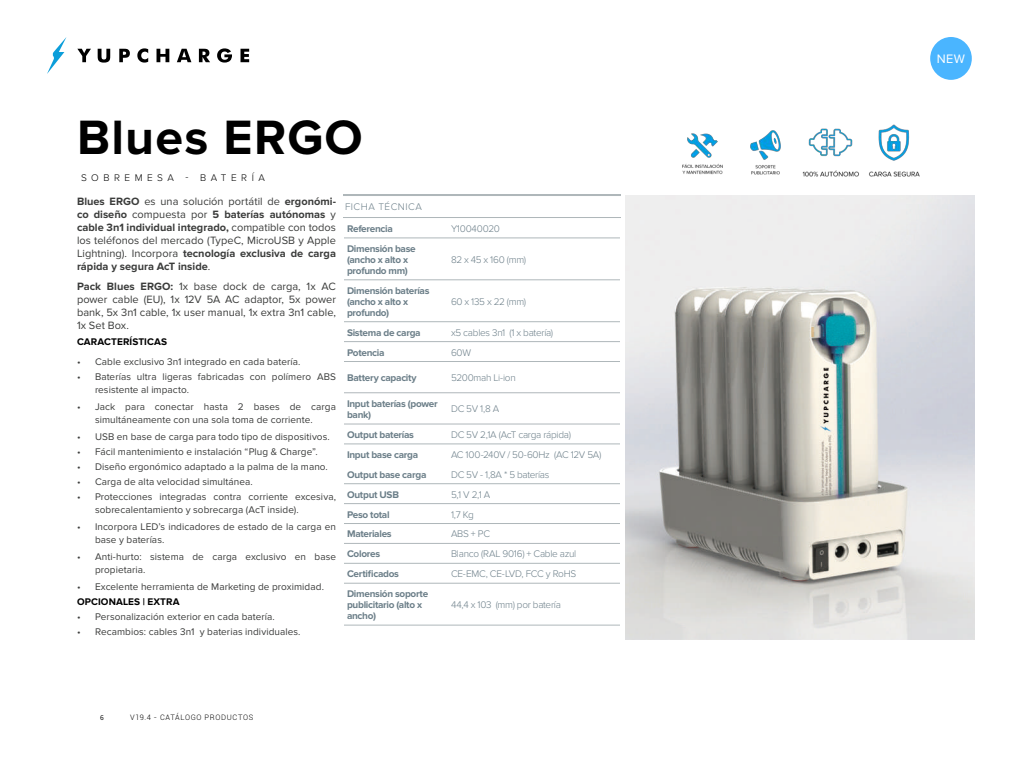
<style>
.page{position:relative;width:1024px;height:768px;background:#fff}
.page>*{position:absolute;margin:0;border:0;box-sizing:border-box;transform-origin:0 0}
.t1{font:700 50px "Proxima Nova";letter-spacing:.025em;color:#000}
.t2{font:12.7px "Proxima Nova";color:#fff}
.t3{font:700 11px/13px "Proxima Nova";color:#3b3c3b;text-align:justify}
.t4{font:11px/13px "Proxima Nova";letter-spacing:.005em;color:#3b3c3b;text-align:justify}
.t5{font:10px/13px "Proxima Nova";letter-spacing:.005em;color:#3b3c3b}
.t6{font:700 10px/11px "Proxima Nova";letter-spacing:-.03em;color:#6b7e88}
.t7{font:300 10px "Proxima Nova";letter-spacing:-.025em;color:#6b7e88}
.t8{font:700 10px "Proxima Nova";letter-spacing:.01em;color:#000}
.t9{font:300 10px "Proxima Nova";letter-spacing:.45em;color:#000}
.t10{font:300 10px "Proxima Nova";letter-spacing:.05em;color:#6b7e88}
.t11{font:300 7.5px "Roboto";letter-spacing:.09em;color:#000}
.t12{font:7.5px "Source Sans Pro";color:#000}
.s1{font-weight:400}
.s2{font-weight:700}
</style>
<div class="page">
<img style="left:625px;top:195px;width:349px;height:444px">
<svg style="left:77px;top:48px;width:172px;height:15px"></svg>
<svg style="left:47px;top:37px;width:19px;height:37px"></svg>
<hr style="left:448px;top:238px;width:172px;height:1px;background:#afb7ba">
<hr style="left:344px;top:280px;width:104px;height:1px;background:#afb7ba">
<hr style="left:344px;top:322px;width:104px;height:1px;background:#afb7ba">
<hr style="left:448px;top:280px;width:172px;height:1px;background:#afb7ba">
<hr style="left:448px;top:322px;width:172px;height:1px;background:#afb7ba">
<hr style="left:343px;top:194px;width:105px;height:2px;background:#afb7ba">
<hr style="left:448px;top:194px;width:173px;height:2px;background:#afb7ba">
<hr style="left:343px;top:217px;width:105px;height:1px;background:#afb7ba">
<hr style="left:448px;top:217px;width:173px;height:1px;background:#afb7ba">
<hr style="left:344px;top:583px;width:104px;height:1px;background:#afb7ba">
<hr style="left:448px;top:583px;width:172px;height:1px;background:#afb7ba">
<hr style="left:344px;top:625px;width:104px;height:1px;background:#afb7ba">
<hr style="left:448px;top:625px;width:172px;height:1px;background:#afb7ba">
<hr style="left:344px;top:341px;width:104px;height:1px;background:#afb7ba">
<hr style="left:344px;top:361px;width:104px;height:1px;background:#afb7ba">
<hr style="left:344px;top:393px;width:104px;height:1px;background:#afb7ba">
<hr style="left:344px;top:444px;width:104px;height:1px;background:#afb7ba">
<hr style="left:344px;top:238px;width:104px;height:1px;background:#afb7ba">
<hr style="left:448px;top:341px;width:172px;height:1px;background:#afb7ba">
<hr style="left:448px;top:361px;width:172px;height:1px;background:#afb7ba">
<hr style="left:448px;top:393px;width:172px;height:1px;background:#afb7ba">
<hr style="left:448px;top:444px;width:172px;height:1px;background:#afb7ba">
<hr style="left:344px;top:424px;width:104px;height:1px;background:#afb7ba">
<hr style="left:344px;top:484px;width:104px;height:1px;background:#afb7ba">
<hr style="left:344px;top:503px;width:104px;height:1px;background:#afb7ba">
<hr style="left:448px;top:424px;width:172px;height:1px;background:#afb7ba">
<hr style="left:448px;top:484px;width:172px;height:1px;background:#afb7ba">
<hr style="left:448px;top:503px;width:172px;height:1px;background:#afb7ba">
<hr style="left:344px;top:523px;width:104px;height:1px;background:#afb7ba">
<hr style="left:344px;top:543px;width:104px;height:1px;background:#afb7ba">
<hr style="left:448px;top:523px;width:172px;height:1px;background:#afb7ba">
<hr style="left:448px;top:543px;width:172px;height:1px;background:#afb7ba">
<hr style="left:344px;top:563px;width:104px;height:1px;background:#afb7ba">
<hr style="left:448px;top:563px;width:172px;height:1px;background:#afb7ba">
<img style="left:750px;top:130px;width:31px;height:45px">
<img style="left:682px;top:133px;width:41px;height:42px">
<img style="left:802px;top:128px;width:57px;height:49px">
<img style="left:869px;top:124px;width:51px;height:53px">
<div style="left:930px;top:37px;width:42px;height:43px;background:#4ab5ff;border-radius:50%"></div>
<h1 class="t1" style="left:77px;top:114px;width:287px">Blues ERGO</h1>
<p class="t9" style="left:81px;top:172px;width:185px">SOBREMESA - BATERÍA</p>
<p class="t3" style="left:77px;top:195px;width:261px">Blues ERGO <span class="s1">es una solución portátil de</span> ergonómi&shy;co diseño <span class="s1">compuesta por</span> 5 baterías autónomas <span class="s1">y </span>cable 3n1 individual integrado, <span class="s1">compatible con todos los teléfonos del mercado (TypeC, MicroUSB y Apple Lightning). Incorpora</span> tecnología exclusiva de carga rápida y segura AcT inside<span class="s1">.</span></p>
<p class="t4" style="left:77px;top:280px;width:261px"><span class="s2">Pack Blues ERGO:</span> 1x base dock de carga, 1x AC power cable (EU), 1x 12V 5A AC adaptor, 5x power bank, 5x 3n1 cable, 1x user manual, 1x extra 3n1 cable, 1x Set Box.</p>
<p class="t8" style="left:77px;top:337px;width:92px">CARACTERÍSTICAS</p>
<p class="t5" style="left:77px;top:355px;width:225px">• Cable exclusivo 3n1 integrado en cada batería.</p>
<p class="t5" style="left:95px;top:370px;width:243px;text-indent:-18px">• Baterías ultra ligeras fabricadas con polímero ABS resistente al impacto.</p>
<p class="t5" style="left:77px;top:400px;width:261px;text-align:center">• Jack para conectar hasta 2 bases de carga simultáneamente con una sola toma de corriente.</p>
<p class="t5" style="left:77px;top:430px;width:254px">• USB en base de carga para todo tipo de dispositivos.</p>
<p class="t5" style="left:77px;top:445px;width:242px">• Fácil mantenimiento e instalación “Plug &amp; Charge”.</p>
<p class="t5" style="left:77px;top:460px;width:252px">• Diseño ergonómico adaptado a la palma de la mano.</p>
<p class="t5" style="left:77px;top:475px;width:177px">• Carga de alta velocidad simultánea.</p>
<p class="t5" style="left:95px;top:490px;width:242px;text-indent:-18px">• Protecciones integradas contra corriente excesiva, sobrecalentamiento y sobrecarga (AcT inside).</p>
<p class="t5" style="left:95px;top:520px;width:242px;text-indent:-18px">• Incorpora LED’s indicadores de estado de la carga en base y baterías.</p>
<p class="t5" style="left:95px;top:550px;width:243px;text-indent:-18px">• Anti-hurto: sistema de carga exclusivo en base propietaria.</p>
<p class="t5" style="left:77px;top:580px;width:248px">• Excelente herramienta de Marketing de proximidad.</p>
<p class="t8" style="left:77px;top:597px;width:104px">OPCIONALES | EXTRA</p>
<p class="t5" style="left:77px;top:610px;width:199px">• Personalización exterior en cada batería.</p>
<p class="t5" style="left:77px;top:625px;width:225px">• Recambios: cables 3n1 y baterias individuales.</p>
<p class="t10" style="left:345px;top:201px;width:78px">FICHA TÉCNICA</p>
<p class="t6" style="left:347px;top:224px;width:47px">Referencia</p>
<p class="t7" style="left:451px;top:223px;width:50px">Y10040020</p>
<p class="t6" style="left:347px;top:243px;width:70px">Dimensión base (ancho x alto x profundo mm)</p>
<p class="t7" style="left:451px;top:254px;width:77px">82 x 45 x 160 (mm)</p>
<p class="t6" style="left:347px;top:285px;width:84px">Dimensión baterías (ancho x alto x profundo)</p>
<p class="t7" style="left:451px;top:296px;width:77px">60 x 135 x 22 (mm)</p>
<p class="t6" style="left:347px;top:327px;width:75px">Sistema de carga</p>
<p class="t7" style="left:451px;top:327px;width:104px">x5 cables 3n1 (1 x batería)</p>
<p class="t6" style="left:347px;top:347px;width:39px">Potencia</p>
<p class="t7" style="left:451px;top:346px;width:22px">60W</p>
<p class="t6" style="left:347px;top:373px;width:71px">Battery capacity</p>
<p class="t7" style="left:451px;top:372px;width:66px">5200mah Li-ion</p>
<p class="t6" style="left:347px;top:398px;width:92px">Input baterías (power bank)</p>
<p class="t7" style="left:451px;top:403px;width:50px">DC 5V 1,8 A</p>
<p class="t6" style="left:347px;top:430px;width:69px">Output baterías</p>
<p class="t7" style="left:451px;top:429px;width:121px">DC 5V 2,1A (AcT carga rápida)</p>
<p class="t6" style="left:347px;top:449px;width:73px">Input base carga</p>
<p class="t7" style="left:451px;top:449px;width:152px">AC 100-240V / 50-60Hz (AC 12V 5A)</p>
<p class="t6" style="left:347px;top:469px;width:81px">Output base carga</p>
<p class="t7" style="left:451px;top:469px;width:100px">DC 5V - 1,8A * 5 baterías</p>
<p class="t6" style="left:347px;top:489px;width:54px">Output USB</p>
<p class="t7" style="left:451px;top:489px;width:41px">5,1 V 2,1 A</p>
<p class="t6" style="left:347px;top:509px;width:44px">Peso total</p>
<p class="t7" style="left:451px;top:508px;width:24px">1,7 Kg</p>
<p class="t6" style="left:347px;top:529px;width:46px">Materiales</p>
<p class="t7" style="left:451px;top:528px;width:41px">ABS + PC</p>
<p class="t6" style="left:347px;top:549px;width:35px">Colores</p>
<p class="t7" style="left:451px;top:548px;width:127px">Blanco (RAL 9016) + Cable azul</p>
<p class="t6" style="left:347px;top:569px;width:54px">Certificados</p>
<p class="t7" style="left:451px;top:568px;width:127px">CE-EMC, CE-LVD, FCC y RoHS</p>
<p class="t6" style="left:347px;top:589px;width:83px">Dimensión soporte publicitario (alto x ancho)</p>
<p class="t7" style="left:451px;top:599px;width:111px">44,4 x 103 (mm) por batería</p>
<p class="t12" style="left:100px;top:713px;width:5px">6</p>
<p class="t11" style="left:130px;top:712px;width:125px">V19.4 - CATÁLOGO PRODUCTOS</p>
<p class="t2" style="left:937px;top:52px;width:30px">NEW</p>
</div>
